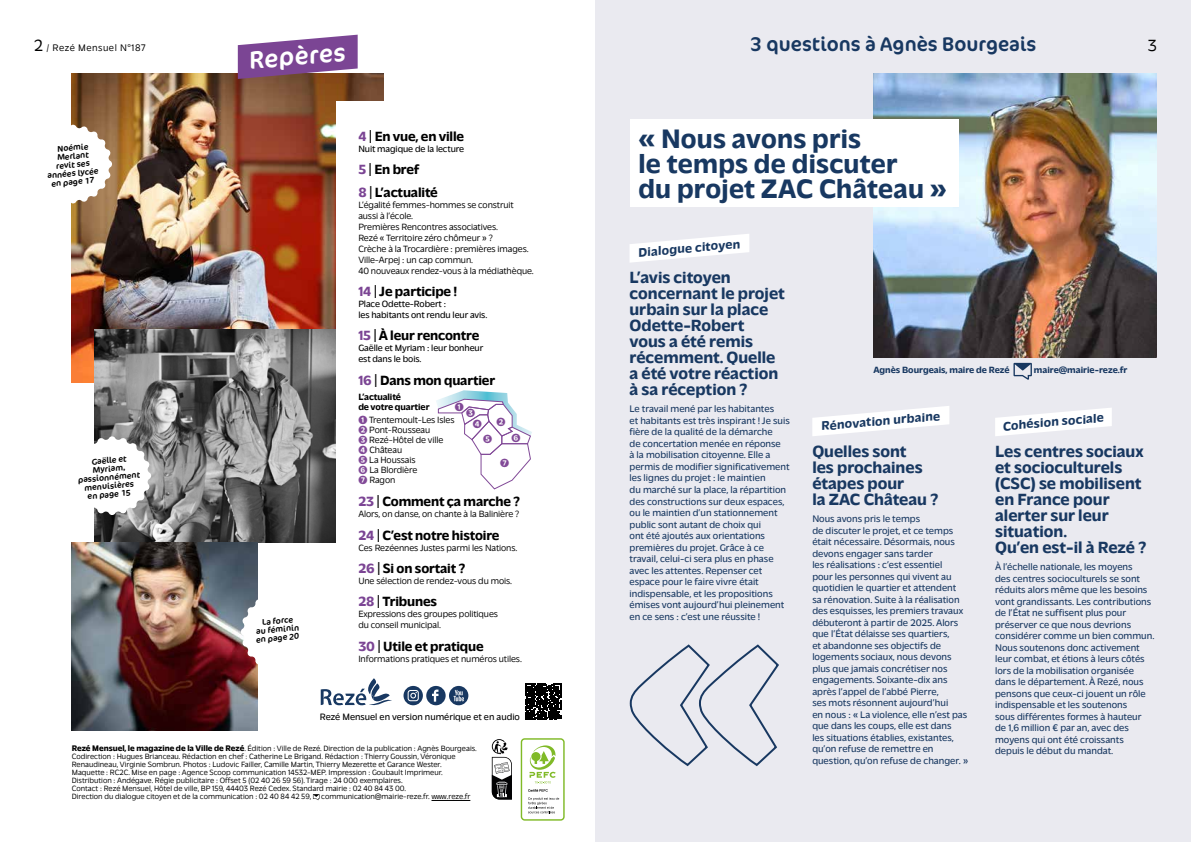
<style>
.page{position:relative;width:1191px;height:842px;background:#fff}
.page>*{position:absolute;margin:0;border:0;box-sizing:border-box;transform-origin:0 0}
.t1{font:700 28px/25px "Massilia";letter-spacing:.01em;color:#183861}
.t2{font:25px "Cocon Pro";color:#fff}
.t3{font:20px "Cocon Pro";color:#183861}
.t4{font:700 17px/16px "Massilia";color:#183861}
.t5{font:200 17px "Massilia";color:#000}
.t6{font:700 14px/22.3px "Massilia";letter-spacing:-.01em;color:#000}
.t7{font:700 13px "Massilia";color:#183861}
.t8{font:700 12px/9.6px "Massilia";color:#814997}
.t9{font:300 10px/11.5px "Massilia";color:#183861}
.t10{font:200 10px "Massilia";letter-spacing:.05em;color:#000}
.t11{font:300 9.7px "Massilia";color:#000}
.t12{font:200 9.5px/11px "Massilia";letter-spacing:-.01em;color:#000}
.t13{font:300 9.5px/11px "Massilia";letter-spacing:-.01em;color:#000}
.t14{font:700 9.5px "Massilia";color:#183861}
.t15{font:700 9.5px/10px "Massilia";letter-spacing:-.01em;color:#000}
.t16{font:8.5px/8.5px "Cocon Pro";color:#000;text-align:center}
.t17{font:200 8px/8px "Massilia";color:#000}
.s1{font-size:17px}
.s2{color:#7b4594}
.s3{font-weight:200;font-size:19.6px}
.s4{font-weight:700;font-size:12px;color:#814997}
.s5{font-weight:800;font-size:8.5px}
</style>
<div class="page">
<div style="left:595px;top:0;width:596px;height:842px;background:#eaeaf0"></div>
<svg style="left:491px;top:739px;width:21px;height:61px"></svg>
<img style="left:72px;top:74px;width:312px;height:308px">
<img style="left:95px;top:330px;width:241px;height:213px">
<img style="left:72px;top:543px;width:185px;height:187px">
<div style="left:336px;top:101px;width:225px;height:583px;background:#fff"></div>
<svg style="left:436px;top:390px;width:96px;height:100px"></svg>
<svg style="left:240px;top:592px;width:18px;height:80px"></svg>
<svg style="left:71px;top:124px;width:42px;height:80px"></svg>
<img style="left:873px;top:74px;width:284px;height:283px">
<svg style="left:630px;top:234px;width:119px;height:29px"></svg>
<svg style="left:812px;top:406px;width:137px;height:30px"></svg>
<svg style="left:995px;top:408px;width:116px;height:28px"></svg>
<svg style="left:629px;top:644px;width:150px;height:123px"></svg>
<div style="left:629px;top:119px;width:329px;height:88px;background:#fff"></div>
<svg style="left:321px;top:678px;width:71px;height:28px"></svg>
<svg style="left:403px;top:686px;width:65px;height:19px"></svg>
<svg style="left:525px;top:683px;width:36px;height:1px"></svg>
<svg style="left:525px;top:684px;width:36px;height:36px"></svg>
<svg style="left:238px;top:35px;width:120px;height:44px;background:#8c5e97"></svg>
<svg style="left:1013px;top:363px;width:19px;height:17px"></svg>
<hr style="left:431px;top:800px;width:39px;height:1px;background:#000">
<svg style="left:313px;top:794px;width:6px;height:6px"></svg>
<div style="left:521px;top:738px;width:43px;height:83px;border:1px solid #80ba27;border-radius:3px"></div>
<svg style="left:529px;top:745px;width:27px;height:38px"></svg>
<svg style="left:528px;top:789px;width:31px;height:24px"></svg>
<svg style="left:94px;top:436px;width:58px;height:80px"></svg>
<h3 class="t3" style="left:750px;top:31px;width:287px">3 questions à Agnès Bourgeais</h3>
<p class="t10" style="left:34px;top:41px;width:113px"><span class="s1">2</span> / Rezé Mensuel N°187</p>
<h3 class="t5" style="left:1148px;top:34px;width:11px">3</h3>
<h2 class="t2" style="left:247px;top:44px;width:98px;rotate:-5deg">Repères</h2>
<p class="t16" style="left:45px;top:146px;width:53px;rotate:-5deg">Noémie<br>Merlant revit ses années lycée en page 17</p>
<p class="t16" style="left:76px;top:459px;width:64px;rotate:-5deg">Gaëlle et<br>Myriam, passionnément menuisières<br>en page 15</p>
<p class="t16" style="left:254px;top:618px;width:45px;rotate:-5deg">La force<br>au féminin en page 20</p>
<h3 class="t6" style="left:358px;top:124px;width:107px"><span class="s2">4</span> <span class="s3">I</span> En vue, en ville</h3>
<p class="t13" style="left:358px;top:142px;width:107px">Nuit magique de la lecture</p>
<h3 class="t6" style="left:358px;top:157px;width:81px"><span class="s2">5</span> <span class="s3">I</span> En bref<br><span class="s2">8</span> <span class="s3">I</span> L’actualité</h3>
<p class="t12" style="left:358px;top:198px;width:177px">L’égalité femmes-hommes se construit aussi à l’école.<br>Premières Rencontres associatives.<br>Rezé « Territoire zéro chômeur » ?<br>Crèche à la Trocardière : premières images.<br>Ville-Arpej : un cap commun.<br>40 nouveaux rendez-vous à la médiathèque.</p>
<h3 class="t6" style="left:358px;top:279px;width:100px"><span class="s2">14</span> <span class="s3">I</span> Je participe !</h3>
<p class="t13" style="left:358px;top:297px;width:130px">Place Odette-Robert :<br>les habitants ont rendu leur avis.</p>
<h3 class="t6" style="left:358px;top:323px;width:123px"><span class="s2">15</span> <span class="s3">I</span> À leur rencontre</h3>
<p class="t13" style="left:358px;top:342px;width:126px">Gaëlle et Myriam : leur bonheur est dans le bois.</p>
<h3 class="t6" style="left:358px;top:368px;width:138px"><span class="s2">16</span> <span class="s3">I</span> Dans mon quartier</h3>
<p class="t15" style="left:358px;top:391px;width:73px">L’actualité<br>de votre quartier</p>
<p class="t12" style="left:358px;top:414px;width:98px;line-height:10px"><span class="s4">1</span> Trentemoult-Les Isles<br><span class="s4">2</span> Pont-Rousseau<br><span class="s4">3</span> Rezé-Hôtel de ville<br><span class="s4">4</span> Château<br><span class="s4">5</span> La Houssais<br><span class="s4">6</span> La Blordière<br><span class="s4">7</span> Ragon</p>
<p class="t8" style="left:455px;top:401px;width:11px">1</p>
<p class="t8" style="left:473px;top:408px;width:34px;text-indent:-7px">3<br>4 2</p>
<p class="t8" style="left:483px;top:433px;width:11px">5</p>
<p class="t8" style="left:511px;top:433px;width:11px">6</p>
<p class="t8" style="left:500px;top:457px;width:11px">7</p>
<h3 class="t6" style="left:358px;top:489px;width:163px"><span class="s2">23</span> <span class="s3">I</span> Comment ça marche ?</h3>
<p class="t12" style="left:358px;top:508px;width:162px">Alors, on danse, on chante à la Balinière ?</p>
<h3 class="t6" style="left:358px;top:523px;width:143px"><span class="s2">24</span> <span class="s3">I</span> C’est notre histoire</h3>
<p class="t12" style="left:358px;top:541px;width:160px">Ces Rezéennes Justes parmi les Nations.</p>
<h3 class="t6" style="left:358px;top:556px;width:108px"><span class="s2">26</span> <span class="s3">I</span> Si on sortait ?</h3>
<p class="t12" style="left:358px;top:574px;width:155px">Une sélection de rendez-vous du mois.</p>
<h3 class="t6" style="left:358px;top:589px;width:80px"><span class="s2">28</span> <span class="s3">I</span> Tribunes</h3>
<p class="t12" style="left:358px;top:608px;width:141px">Expressions des groupes politiques du conseil municipal.</p>
<h3 class="t6" style="left:358px;top:634px;width:127px"><span class="s2">30</span> <span class="s3">I</span> Utile et pratique</h3>
<p class="t12" style="left:358px;top:652px;width:165px">Informations pratiques et numéros utiles.</p>
<p class="t11" style="left:320px;top:710px;width:202px">Rezé Mensuel en version numérique et en audio</p>
<p class="t17" style="left:72px;top:744px;width:406px"><span class="s5">Rezé Mensuel, le magazine de la Ville de Rezé</span>. Édition : Ville de Rezé. Direction de la publication : Agnès Bourgeais.<br>Codirection : Hugues Brianceau. Rédaction en chef : Catherine Le Brigand. Rédaction : Thierry Goussin, Véronique Renaudineau, Virginie Sombrun. Photos : Ludovic Failler, Camille Martin, Thierry Mezerette et Garance Wester.<br>Maquette : RC2C. Mise en page : Agence Scoop communication 14532-MEP. Impression : Goubault Imprimeur.<br>Distribution : Andégave. Régie publicitaire : Offset 5 (02 40 26 59 56). Tirage : 24 000 exemplaires.<br>Contact : Rezé Mensuel, Hôtel de ville, BP 159, 44403 Rezé Cedex. Standard mairie : 02 40 84 43 00.<br>Direction du dialogue citoyen et de la communication : 02 40 84 42 59, communication@mairie-reze.fr. www.reze.fr</p>
<h1 class="t1" style="left:638px;top:124px;width:310px">« Nous avons pris<br>le temps de discuter<br>du projet ZAC Château »</h1>
<h3 class="t7" style="left:637px;top:244px;width:104px;rotate:-5deg">Dialogue citoyen</h3>
<h3 class="t4" style="left:629px;top:268px;width:157px">L’avis citoyen concernant le projet urbain sur la place<br>Odette-Robert vous a été remis récemment. Quelle a été votre réaction à sa réception ?</h3>
<p class="t9" style="left:629px;top:403px;width:162px">Le travail mené par les habitantes<br>et habitants est très inspirant ! Je suis fière de la qualité de la démarche<br>de concertation menée en réponse<br>à la mobilisation citoyenne. Elle a permis de modifier significativement les lignes du projet : le maintien<br>du marché sur la place, la répartition des constructions sur deux espaces, ou le maintien d’un stationnement public sont autant de choix qui<br>ont été ajoutés aux orientations premières du projet. Grâce à ce travail, celui-ci sera plus en phase avec les attentes. Repenser cet espace pour le faire vivre était indispensable, et les propositions émises vont aujourd’hui pleinement en ce sens : c’est une réussite !</p>
<p class="t14" style="left:873px;top:364px;width:138px">Agnès Bourgeais, maire de Rezé</p>
<p class="t14" style="left:1033px;top:364px;width:95px">maire@mairie-reze.fr</p>
<h3 class="t7" style="left:820px;top:417px;width:121px;rotate:-5deg">Rénovation urbaine</h3>
<h3 class="t7" style="left:1001px;top:417px;width:103px;rotate:-5deg">Cohésion sociale</h3>
<h3 class="t4" style="left:812px;top:442px;width:127px">Quelles sont<br>les prochaines étapes pour<br>la ZAC Château ?</h3>
<p class="t9" style="left:812px;top:512px;width:157px">Nous avons pris le temps<br>de discuter le projet, et ce temps était nécessaire. Désormais, nous devons engager sans tarder<br>les réalisations : c’est essentiel<br>pour les personnes qui vivent au quotidien le quartier et attendent sa rénovation. Suite à la réalisation des esquisses, les premiers travaux débuteront à partir de 2025. Alors que l’État délaisse ses quartiers,<br>et abandonne ses objectifs de logements sociaux, nous devons plus que jamais concrétiser nos engagements. Soixante-dix ans après l’appel de l’abbé Pierre,<br>ses mots résonnent aujourd’hui<br>en nous : « La violence, elle n’est pas que dans les coups, elle est dans<br>les situations établies, existantes, qu’on refuse de remettre en question, qu’on refuse de changer. »</p>
<h3 class="t4" style="left:995px;top:442px;width:153px">Les centres sociaux et socioculturels (CSC) se mobilisent en France pour alerter sur leur situation.<br>Qu’en est-il à Rezé ?</h3>
<p class="t9" style="left:995px;top:560px;width:161px">À l’échelle nationale, les moyens<br>des centres socioculturels se sont réduits alors même que les besoins vont grandissants. Les contributions de l’État ne suffisent plus pour préserver ce que nous devrions considérer comme un bien commun.<br>Nous soutenons donc activement leur combat, et étions à leurs côtés lors de la mobilisation organisée dans le département. À Rezé, nous pensons que ceux-ci jouent un rôle indispensable et les soutenons<br>sous différentes formes à hauteur de 1,6 million € par an, avec des moyens qui ont été croissants depuis le début du mandat.</p>
</div>
